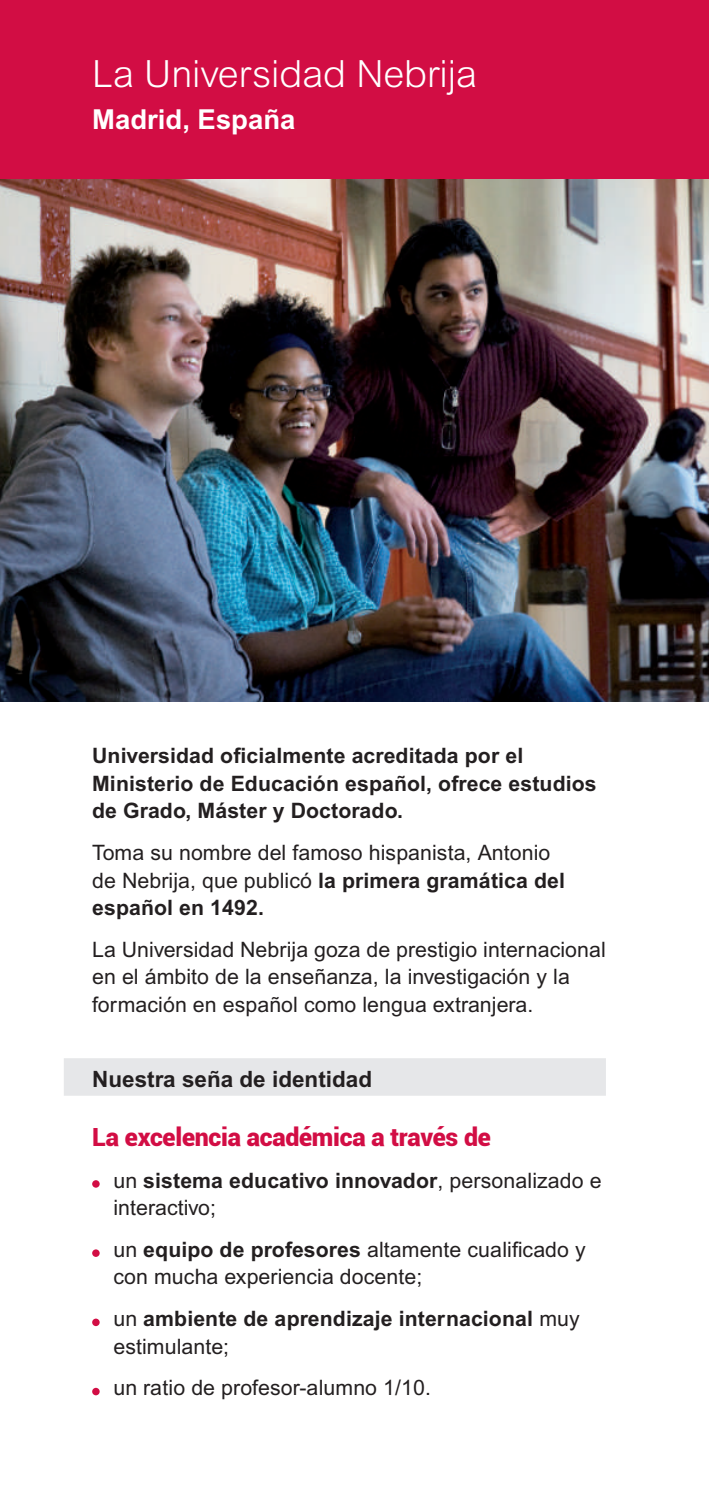
<style>
.page{position:relative;width:709px;height:1489px;background:#fff}
.page>*{position:absolute;margin:0;border:0;box-sizing:border-box;transform-origin:0 0}
.t1{font:300 37.5px "Arial MT Pro";color:#fff}
.t2{font:700 27.5px "Arial MT Pro";color:#fff}
.t3{font:900 25px "Roboto";letter-spacing:-.01em;color:#d20d44}
.t4{font:700 22.5px "Arial MT Pro";color:#231f20}
.t5{font:21.25px/27.5px "Arial MT Pro";letter-spacing:.005em;color:#231f20}
.t6{font:700 21.25px/27.5px "Arial MT Pro";letter-spacing:.005em;color:#231f20}
.s1{font-weight:700}
.s2{font-weight:400}
</style>
<div class="page">
<div style="left:0;top:0;width:709px;height:179px;background:#d20d44"></div>
<div style="left:64px;top:1058px;width:542px;height:37px;background:#e6e7e9"></div>
<div style="left:92px;top:1180px;width:8px;height:7px;background:#d20d44;border-radius:50%"></div>
<div style="left:92px;top:1249px;width:8px;height:7px;background:#d20d44;border-radius:50%"></div>
<div style="left:92px;top:1318px;width:8px;height:7px;background:#d20d44;border-radius:50%"></div>
<div style="left:92px;top:1387px;width:8px;height:8px;background:#d20d44;border-radius:50%"></div>
<img style="left:0;top:179px;width:709px;height:523px">
<h1 class="t1" style="left:92px;top:50px;width:386px">La Universidad Nebrija</h1>
<p class="t2" style="left:92px;top:103px;width:205px">Madrid, España</p>
<p class="t6" style="left:92px;top:743px;width:506px">Universidad oficialmente acreditada por el<br>Ministerio de Educación español, ofrece estudios de Grado, Máster y Doctorado.</p>
<p class="t5" style="left:92px;top:840px;width:474px">Toma su nombre del famoso hispanista, Antonio de Nebrija, que publicó <span class="s1">la primera gramática del español en 1492.</span></p>
<p class="t5" style="left:92px;top:936px;width:515px">La Universidad Nebrija goza de prestigio internacional en el ámbito de la enseñanza, la investigación y la formación en español como lengua extranjera.</p>
<p class="t4" style="left:92px;top:1065px;width:281px">Nuestra seña de identidad</p>
<p class="t3" style="left:92px;top:1119px;width:400px">La excelencia académica a través de</p>
<p class="t5" style="left:113px;top:1167px;width:489px">un <span class="s1">sistema educativo innovador</span>, personalizado e interactivo;</p>
<p class="t5" style="left:113px;top:1236px;width:474px">un <span class="s1">equipo de profesores</span> altamente cualificado y con mucha experiencia docente;</p>
<p class="t6" style="left:113px;top:1305px;width:468px"><span class="s2">un</span> ambiente de aprendizaje internacional <span class="s2">muy estimulante;</span></p>
<p class="t5" style="left:113px;top:1374px;width:319px">un ratio de profesor-alumno 1/10.</p>
</div>
